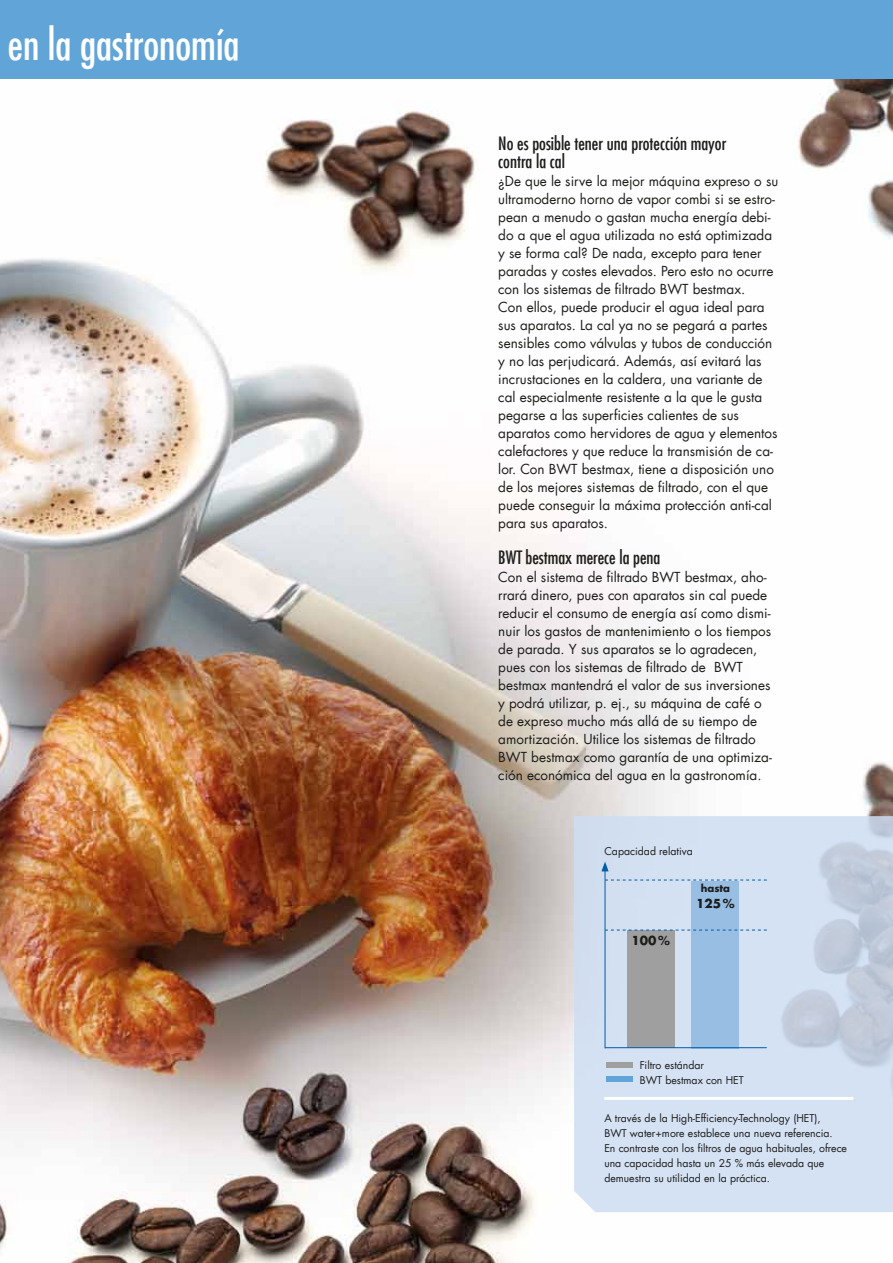
<style>
.page{position:relative;width:893px;height:1263px;background:#fff}
.page>*{position:absolute;margin:0;border:0;box-sizing:border-box;transform-origin:0 0}
.t1{font:500 condensed 42px "Futura Com";color:#fff}
.t2{font:500 condensed 18px/18px "Futura Com";color:#1d1d1b}
.t3{font:13.5px/18px "Futura Com";color:#1d1d1b}
.t4{font:700 12.15px "Futura Com";color:#1d1d1b}
.t5{font:10.5px/15px "Futura Com";color:#1d1d1b}
.t6{font:700 10.2px "Futura Com";color:#1d1d1b}
</style>
<div class="page">
<img style="left:0;top:78px;width:893px;height:1185px">
<div style="left:0;top:0;width:893px;height:78px;background:#61a4d7"></div>
<svg style="left:574px;top:816px;width:319px;height:396px;background:#d1ddef"></svg>
<div style="left:606px;top:1062px;width:26px;height:6px;background:#9f9f9f"></div>
<div style="left:606px;top:1076px;width:26px;height:6px;background:#61a4d7"></div>
<div style="left:691px;top:881px;width:48px;height:167px;background:#98bee4"></div>
<hr style="left:604px;top:869px;width:1px;height:179px;background:#005da9">
<svg style="left:601px;top:862px;width:8px;height:9px"></svg>
<div style="left:627px;top:930px;width:48px;height:118px;background:#9f9f9f"></div>
<hr style="left:605px;top:1047px;width:162px;height:1px;background:#005da9">
<svg style="left:605px;top:930px;width:162px;height:1px"></svg>
<svg style="left:605px;top:880px;width:162px;height:1px"></svg>
<hr style="left:604px;top:1097px;width:249px;height:3px;background:#fff">
<h1 class="t1" style="left:8px;top:16px;width:233px">en la gastronomía</h1>
<h2 class="t2" style="left:498px;top:134px;width:230px">No es posible tener una protección mayor contra la cal</h2>
<p class="t3" style="left:498px;top:172px;width:281px">¿De que le sirve la mejor máquina expreso o su ultramoderno horno de vapor combi si se estro&shy;pean a menudo o gastan mucha energía debi&shy;do a que el agua utilizada no está optimizada y se forma cal? De nada, excepto para tener paradas y costes elevados. Pero esto no ocurre con los sistemas de filtrado BWT bestmax.<br>Con ellos, puede producir el agua ideal para sus aparatos. La cal ya no se pegará a partes sensibles como válvulas y tubos de conducción y no las perjudicará. Además, así evitará las incrustaciones en la caldera, una variante de cal especialmente resistente a la que le gusta pegarse a las superficies calientes de sus aparatos como hervidores de agua y elementos calefactores y que reduce la transmisión de ca&shy;lor. Con BWT bestmax, tiene a disposición uno de los mejores sistemas de filtrado, con el que puede conseguir la máxima protección anti-cal para sus aparatos.</p>
<h2 class="t2" style="left:498px;top:548px;width:164px">BWT bestmax merece la pena</h2>
<p class="t3" style="left:498px;top:568px;width:275px">Con el sistema de filtrado BWT bestmax, aho&shy;rrará dinero, pues con aparatos sin cal puede reducir el consumo de energía así como dismi&shy;nuir los gastos de mantenimiento o los tiempos de parada. Y sus aparatos se lo agradecen, pues con los sistemas de filtrado de BWT bestmax mantendrá el valor de sus inversiones y podrá utilizar, p. ej., su máquina de café o de expreso mucho más allá de su tiempo de amortización. Utilice los sistemas de filtrado BWT bestmax como garantía de una optimiza&shy;ción económica del agua en la gastronomía.</p>
<p class="t5" style="left:604px;top:844px;width:90px">Capacidad relativa</p>
<p class="t4" style="left:632px;top:931px;width:40px">100%</p>
<p class="t6" style="left:701px;top:880px;width:31px">hasta</p>
<p class="t4" style="left:696px;top:894px;width:40px">125%</p>
<p class="t5" style="left:640px;top:1057px;width:105px">Filtro estándar<br>BWT bestmax con HET</p>
<p class="t5" style="left:604px;top:1110px;width:244px">A través de la High-Efficiency-Technology (HET),<br>BWT water+more establece una nueva referencia.<br>En contraste con los filtros de agua habituales, ofrece una capacidad hasta un 25 % más elevada que demuestra su utilidad en la práctica.</p>
</div>
